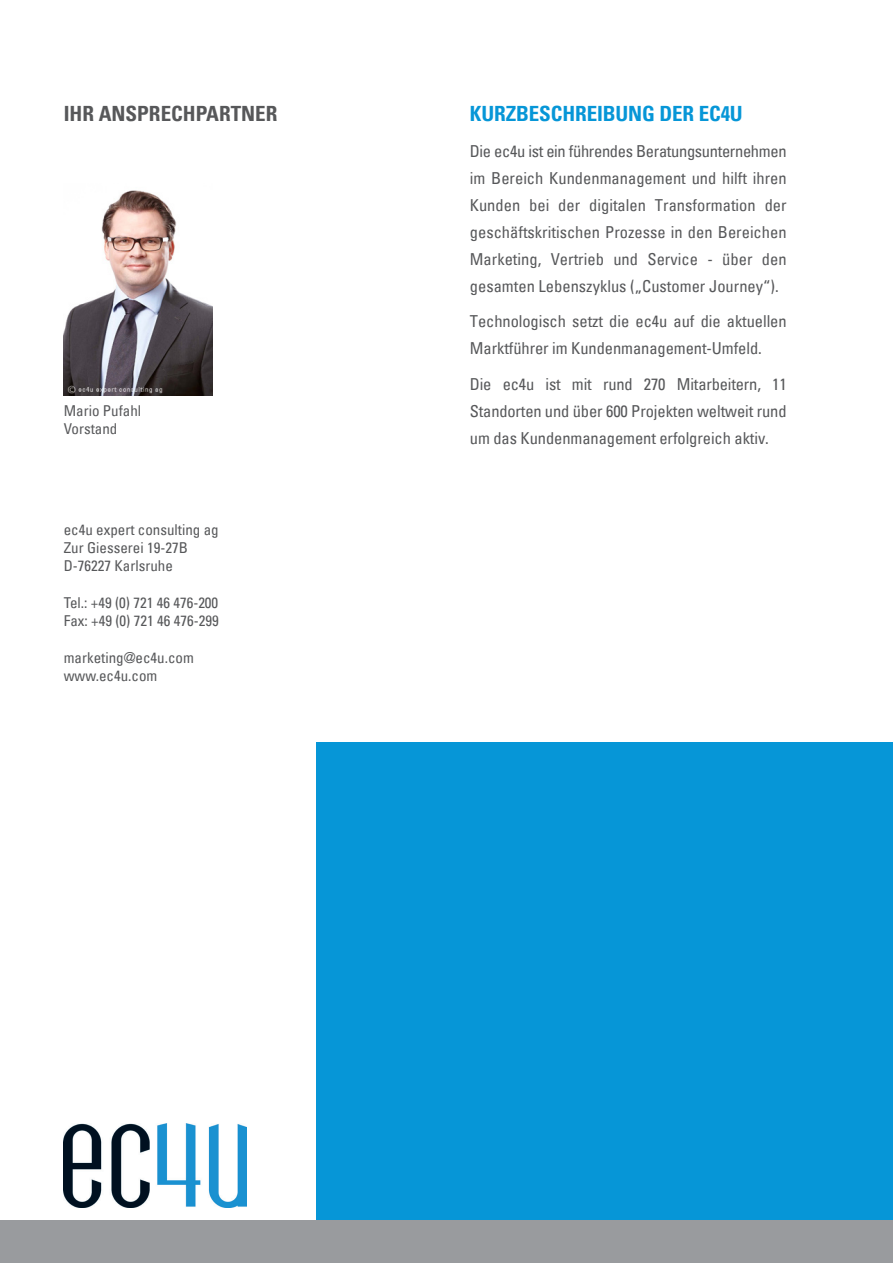
<style>
.page{position:relative;width:893px;height:1263px;background:#fff}
.page>*{position:absolute;margin:0;border:0;box-sizing:border-box;transform-origin:0 0}
.t1{font:700 condensed 21px "Univers LT";letter-spacing:-.005em;color:#0696d7}
.t2{font:700 condensed 21px "Univers LT";color:#57585a}
.t3{font:condensed 16.5px/27px "Univers LT";letter-spacing:-.005em;color:#57585a;text-align:justify}
.t4{font:condensed 15px/18px "Univers LT";color:#57585a}
</style>
<div class="page">
<div style="left:317px;top:742px;width:576px;height:521px;background:#0696d7"></div>
<img style="left:64px;top:190px;width:149px;height:206px">
<img style="left:64px;top:1123px;width:183px;height:85px">
<div style="left:0;top:1220px;width:893px;height:43px;background:#999b9e"></div>
<p class="t2" style="left:64px;top:101px;width:215px">IHR ANSPRECHPARTNER</p>
<p class="t4" style="left:64px;top:401px;width:79px">Mario Pufahl<br>Vorstand</p>
<p class="t4" style="left:64px;top:520px;width:156px">ec4u expert consulting ag<br>Zur Giesserei 19-27B<br>D-76227 Karlsruhe</p>
<p class="t4" style="left:64px;top:593px;width:156px">Tel.: +49 (0) 721 46 476-200<br>Fax: +49 (0) 721 46 476-299</p>
<p class="t4" style="left:64px;top:649px;width:132px">marketing@ec4u.com www.ec4u.com</p>
<p class="t1" style="left:470px;top:101px;width:274px">KURZBESCHREIBUNG DER EC4U</p>
<p class="t3" style="left:470px;top:137px;width:318px">Die ec4u ist ein führendes Beratungsunternehmen im Bereich Kundenmanagement und hilft ihren Kunden bei der digitalen Transformation der geschäftskritischen Prozesse in den Bereichen Marketing, Vertrieb und Service - über den gesamten Lebenszyklus („Customer Journey“).</p>
<p class="t3" style="left:470px;top:308px;width:318px">Technologisch setzt die ec4u auf die aktuellen<br>Marktführer im Kundenmanagement-Umfeld.</p>
<p class="t3" style="left:470px;top:370px;width:318px">Die ec4u ist mit rund 270 Mitarbeitern, 11<br>Standorten und über 600 Projekten weltweit rund um das Kundenmanagement erfolgreich aktiv.</p>
</div>
